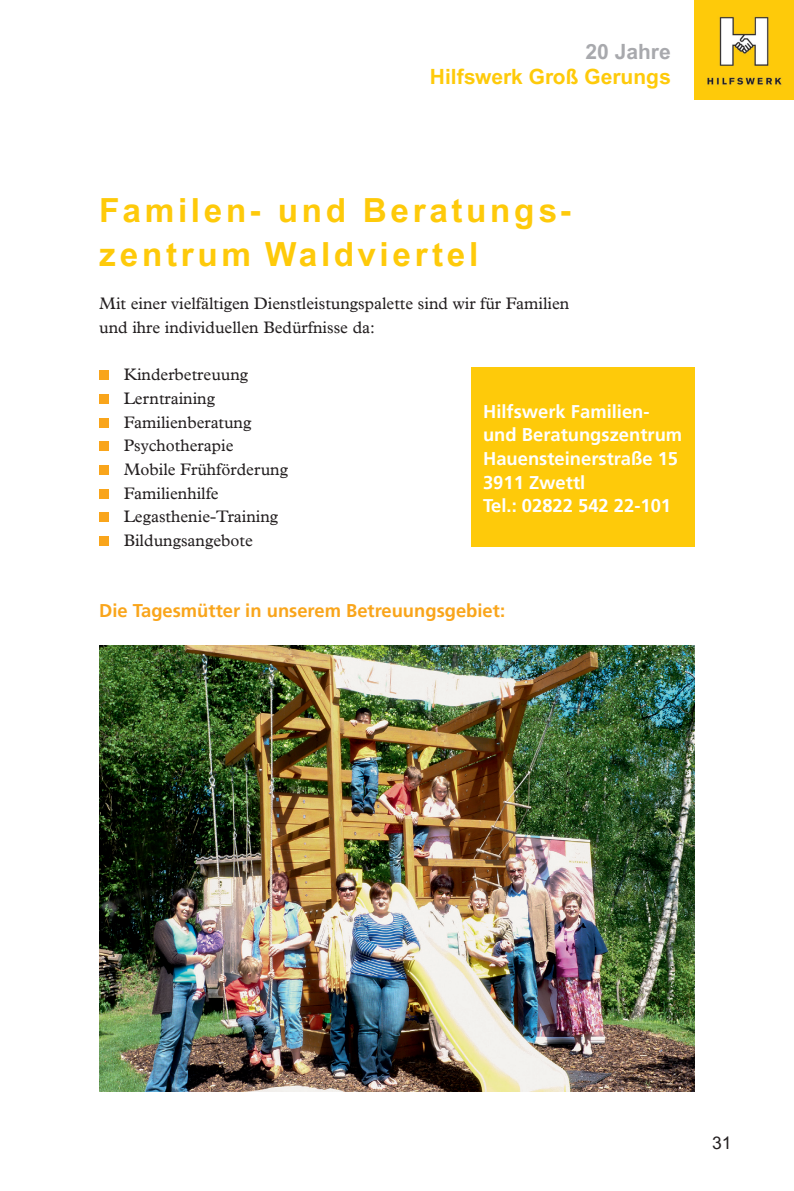
<style>
.page{position:relative;width:794px;height:1191px;background:#fff}
.page>*{position:absolute;margin:0;border:0;box-sizing:border-box;transform-origin:0 0}
.t1{font:700 33.25px/43.8px "Arial";letter-spacing:.11em;color:#feca0a}
.t2{font:700 21px "Arial";color:#feca0a}
.t3{font:700 21px "Arial";color:#a8a9ad}
.t4{font:700 18.38px/23.6px "Frutiger";color:#fff}
.t5{font:700 18.38px "Frutiger";color:#f9a51b}
.t6{font:17.5px "Arial";color:#231f20}
.t7{font:16.62px/23.6px "Plantin";color:#231f20}
</style>
<div class="page">
<img style="left:694px;top:0;width:100px;height:99px">
<div style="left:99px;top:370px;width:10px;height:10px;background:#f9a51b"></div>
<div style="left:99px;top:394px;width:10px;height:10px;background:#f9a51b"></div>
<div style="left:99px;top:418px;width:10px;height:9px;background:#f9a51b"></div>
<div style="left:99px;top:441px;width:10px;height:10px;background:#f9a51b"></div>
<div style="left:99px;top:465px;width:10px;height:10px;background:#f9a51b"></div>
<div style="left:99px;top:489px;width:10px;height:9px;background:#f9a51b"></div>
<div style="left:99px;top:512px;width:10px;height:10px;background:#f9a51b"></div>
<div style="left:99px;top:536px;width:10px;height:10px;background:#f9a51b"></div>
<img style="left:99px;top:645px;width:595px;height:446px">
<div style="left:471px;top:368px;width:223px;height:179px;background:#feca0a"></div>
<p class="t3" style="left:585px;top:39px;width:87px">20 Jahre</p>
<p class="t2" style="left:430px;top:64px;width:242px">Hilfswerk Groß Gerungs</p>
<h1 class="t1" style="left:99px;top:189px;width:474px">Familen- und Beratungs&shy;zentrum Waldviertel</h1>
<p class="t7" style="left:99px;top:292px;width:472px">Mit einer vielfältigen Dienstleistungspalette sind wir für Familien und ihre individuellen Bedürfnisse da:</p>
<p class="t7" style="left:124px;top:363px;width:166px">Kinderbetreuung<br>Lerntraining<br>Familienberatung<br>Psychotherapie<br>Mobile Frühförderung<br>Familienhilfe<br>Legasthenie-Training<br>Bildungsangebote</p>
<p class="t4" style="left:483px;top:399px;width:201px">Hilfswerk Familien&shy;und Beratungszentrum<br>Hauensteinerstraße 15<br>3911 Zwettl<br>Tel.: 02822 542 22-101</p>
<p class="t5" style="left:99px;top:600px;width:407px">Die Tagesmütter in unserem Betreuungsgebiet:</p>
<p class="t6" style="left:712px;top:1132px;width:21px">31</p>
</div>
